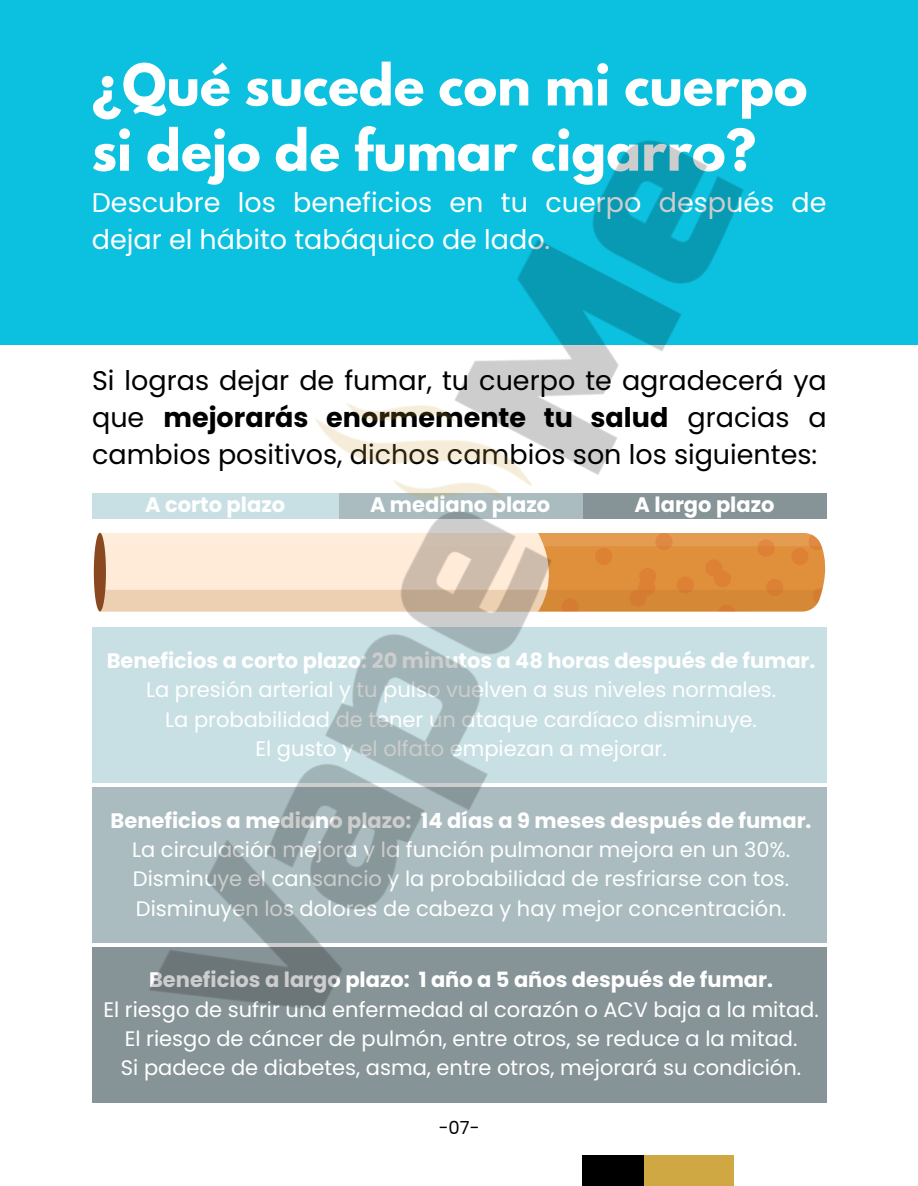
<style>
.page{position:relative;width:918px;height:1186px;background:#fff}
.page>*{position:absolute;margin:0;border:0;box-sizing:border-box;transform-origin:0 0}
.t1{font:700 51px/65.2px "League Spartan";color:#fff}
.t2{font:27px/37.2px "Poppins";color:#000;text-align:justify}
.t3{font:27px/37.2px "Poppins";color:#fff}
.t4{font:21px/29.2px "Poppins";color:#fff;text-align:center}
.t5{font:700 21px "Poppins";color:#fff}
.t6{font:18px "Poppins";color:#000}
.s1{font-weight:700}
</style>
<div class="page">
<img style="left:0;top:0;width:918px;height:1186px">
<h2 class="t1" style="left:92px;top:59px;width:717px">¿Qué sucede con mi cuerpo si dejo de fumar cigarro?</h2>
<h3 class="t3" style="left:92px;top:184px;width:736px">Descubre los beneficios en tu cuerpo después de dejar el hábito tabáquico de lado.</h3>
<h3 class="t2" style="left:92px;top:362px;width:736px">Si logras dejar de fumar, tu cuerpo te agradecerá ya que <span class="s1">mejorarás enormemente tu salud</span> gracias a cambios positivos, dichos cambios son los siguientes:</h3>
<p class="t5" style="left:145px;top:490px;width:141px">A corto plazo</p>
<h1 class="t5" style="left:370px;top:490px;width:182px">A mediano plazo</h1>
<h2 class="t5" style="left:635px;top:490px;width:141px">A largo plazo</h2>
<p class="t4" style="left:107px;top:646px;width:710px"><span class="s1">Beneficios a corto plazo: 20 minutos a 48 horas después de fumar.<br></span>La presión arterial y tu pulso vuelven a sus niveles normales.<br>La probabilidad de tener un ataque cardíaco disminuye.<br>El gusto y el olfato empiezan a mejorar.</p>
<h4 class="t4" style="left:111px;top:806px;width:702px"><span class="s1">Beneficios a mediano plazo: 14 días a 9 meses después de fumar.<br></span>La circulación mejora y la función pulmonar mejora en un 30%.<br>Disminuye el cansancio y la probabilidad de resfriarse con tos.<br>Disminuyen los dolores de cabeza y hay mejor concentración.</h4>
<h4 class="t4" style="left:103px;top:965px;width:717px"><span class="s1">Beneficios a largo plazo: 1 año a 5 años después de fumar.<br></span>El riesgo de sufrir una enfermedad al corazón o ACV baja a la mitad.<br>El riesgo de cáncer de pulmón, entre otros, se reduce a la mitad.<br>Si padece de diabetes, asma, entre otros, mejorará su condición.</h4>
<h3 class="t6" style="left:439px;top:1115px;width:42px">-07-</h3>
</div>
